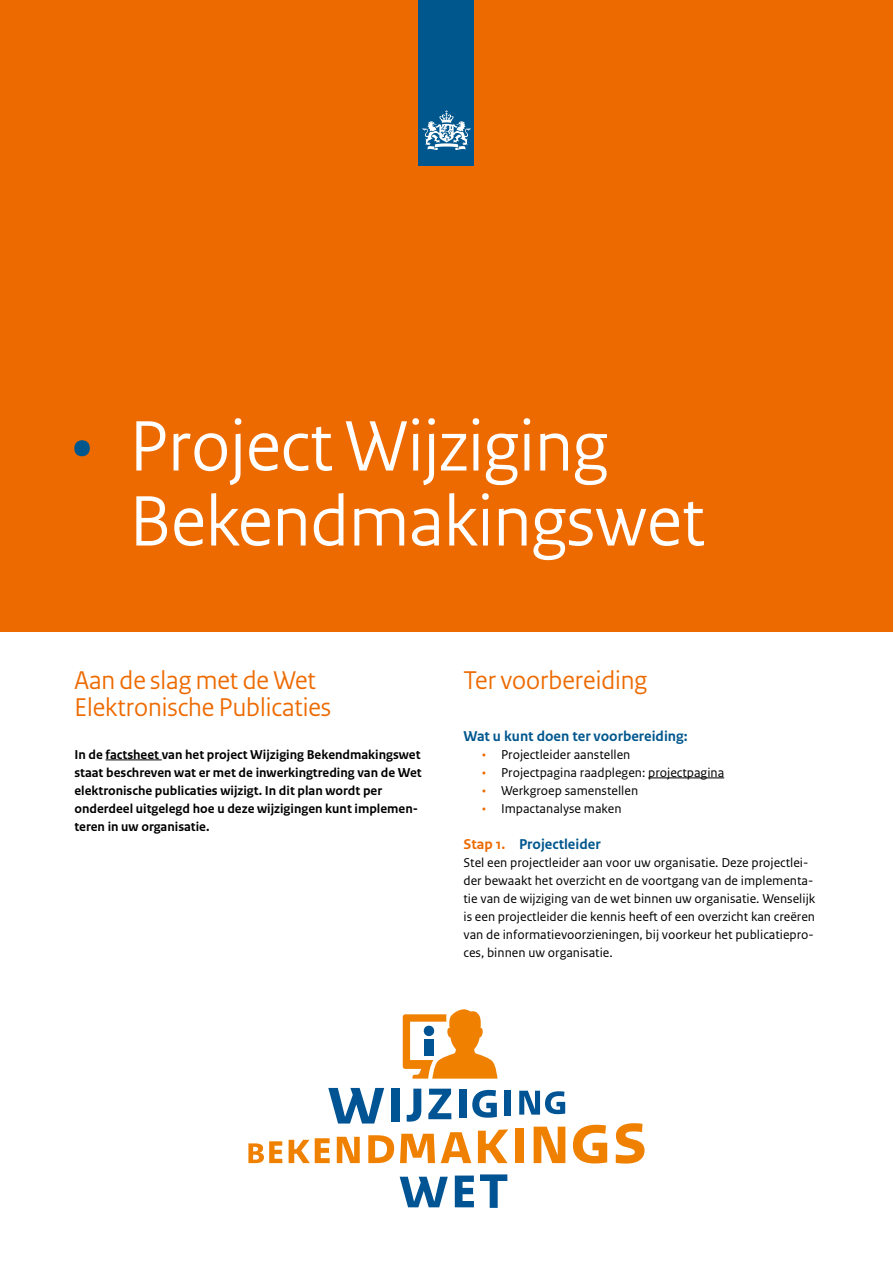
<style>
.page{position:relative;width:893px;height:1263px;background:#fff}
.page>*{position:absolute;margin:0;border:0;box-sizing:border-box;transform-origin:0 0}
.t1{font:75px/75px "Rijksoverheid Sans Heading";color:#fff}
.t2{font:27px/27px "Rijksoverheid Sans Heading";color:#ed6a00}
.t3{font:700 15px "Rijksoverheid Sans Text";color:#00578e}
.t4{font:13.5px/18px "Rijksoverheid Sans Text";color:#000}
.t5{font:700 13.5px/18px "Rijksoverheid Sans Text";color:#000}
.s1{color:#00578e}
.s2{color:#ed6a00}
</style>
<div class="page">
<div style="left:0;top:0;width:893px;height:631px;background:#ed6a00"></div>
<div style="left:419px;top:0;width:55px;height:166px;background:#00578e"></div>
<svg style="left:423px;top:110px;width:47px;height:40px"></svg>
<hr style="left:106px;top:759px;width:56px;height:1px;background:#000">
<hr style="left:648px;top:777px;width:76px;height:1px;background:#000">
<svg style="left:328px;top:1088px;width:56px;height:35px"></svg>
<div style="left:391px;top:1088px;width:8px;height:34px;background:#005493"></div>
<svg style="left:407px;top:1089px;width:14px;height:33px"></svg>
<svg style="left:428px;top:1089px;width:23px;height:30px"></svg>
<div style="left:459px;top:1089px;width:7px;height:29px;background:#005493"></div>
<svg style="left:472px;top:1090px;width:25px;height:28px"></svg>
<div style="left:504px;top:1091px;width:6px;height:25px;background:#005493"></div>
<svg style="left:519px;top:1091px;width:46px;height:23px"></svg>
<svg style="left:248px;top:1141px;width:34px;height:22px"></svg>
<svg style="left:289px;top:1138px;width:41px;height:25px"></svg>
<svg style="left:337px;top:1137px;width:23px;height:26px"></svg>
<svg style="left:368px;top:1135px;width:26px;height:28px"></svg>
<svg style="left:400px;top:1134px;width:35px;height:29px"></svg>
<svg style="left:441px;top:1132px;width:30px;height:31px"></svg>
<svg style="left:478px;top:1129px;width:30px;height:34px"></svg>
<div style="left:516px;top:1128px;width:8px;height:35px;background:#f08100"></div>
<svg style="left:534px;top:1127px;width:31px;height:36px"></svg>
<svg style="left:573px;top:1125px;width:34px;height:38px"></svg>
<svg style="left:616px;top:1123px;width:28px;height:40px"></svg>
<svg style="left:400px;top:1177px;width:48px;height:30px"></svg>
<svg style="left:455px;top:1175px;width:19px;height:32px"></svg>
<svg style="left:480px;top:1174px;width:27px;height:34px"></svg>
<svg style="left:403px;top:1009px;width:94px;height:69px"></svg>
<h1 class="t1" style="left:130px;top:409px;width:577px;text-indent:-57px"><span class="s1">•</span> Project Wijziging<br>Bekendmakingswet</h1>
<h2 class="t2" style="left:74px;top:667px;width:258px">Aan de slag met de Wet<br>Elektronische Publicaties</h2>
<p class="t5" style="left:74px;top:745px;width:349px">In de factsheet van het project Wijziging Bekendmakingswet staat beschreven wat er met de inwerkingtreding van de Wet elektronische publicaties wijzigt. In dit plan wordt per onderdeel uitgelegd hoe u deze wijzigingen kunt implemen&shy;teren in uw organisatie.</p>
<h2 class="t2" style="left:463px;top:667px;width:185px">Ter voorbereiding</h2>
<p class="t3" style="left:463px;top:727px;width:226px">Wat u kunt doen ter voorbereiding:</p>
<p class="t4" style="left:482px;top:745px;width:150px"><span class="s2">•</span> Projectleider aanstellen</p>
<p class="t4" style="left:482px;top:763px;width:244px"><span class="s2">•</span> Projectpagina raadplegen: projectpagina</p>
<p class="t4" style="left:482px;top:781px;width:158px"><span class="s2">•</span> Werkgroep samenstellen</p>
<p class="t4" style="left:482px;top:799px;width:141px"><span class="s2">•</span> Impactanalyse maken</p>
<p class="t3" style="left:463px;top:835px;width:139px"><span class="s2">Stap 1.</span> Projectleider</p>
<p class="t4" style="left:463px;top:853px;width:353px">Stel een projectleider aan voor uw organisatie. Deze projectlei&shy;der bewaakt het overzicht en de voortgang van de implementa&shy;tie van de wijziging van de wet binnen uw organisatie. Wenselijk is een projectleider die kennis heeft of een overzicht kan creëren van de informatievoorzieningen, bij voorkeur het publicatiepro&shy;ces, binnen uw organisatie.</p>
</div>
